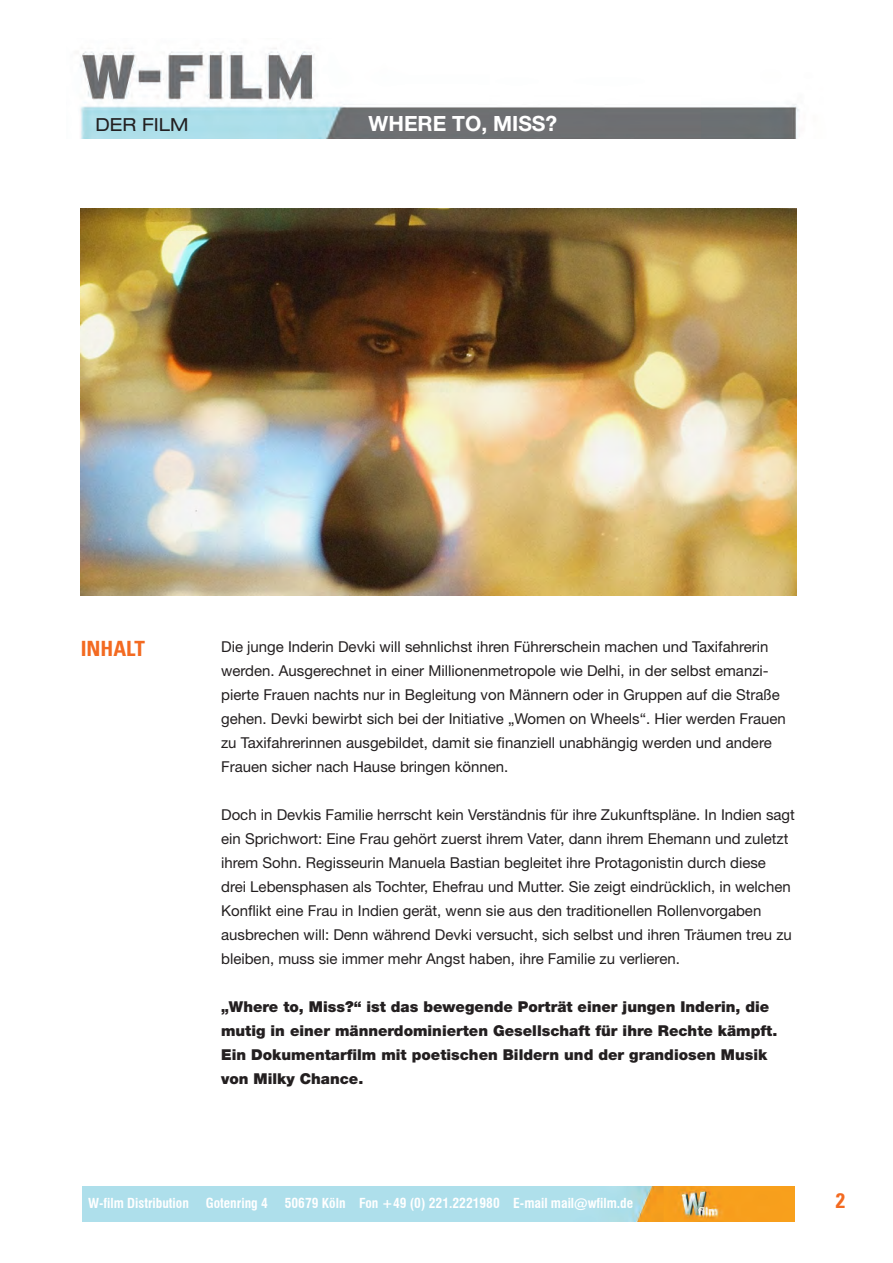
<style>
.page{position:relative;width:893px;height:1263px;background:#fff}
.page>*{position:absolute;margin:0;border:0;box-sizing:border-box;transform-origin:0 0}
.t1{font:700 21px "Helvetica Neue";color:#fff}
.t2{font:700 condensed 21px "Univers LT Std";color:#f36a21}
.t3{font:expanded 18px "Helvetica Neue";color:#231f20}
.t4{font:15px/24px "Helvetica Neue LT Std";color:#231f20}
.t5{font:900 15px/24px "Helvetica Neue";color:#231f20}
.t6{font:700 condensed 13.5px "Swiss 721 BT";color:#fff}
</style>
<div class="page">
<img style="left:80px;top:48px;width:719px;height:91px">
<img style="left:83px;top:1186px;width:712px;height:35px">
<img style="left:81px;top:208px;width:715px;height:388px">
<p class="t3" style="left:95px;top:113px;width:95px">DER FILM</p>
<p class="t1" style="left:369px;top:110px;width:190px">WHERE TO, MISS?</p>
<p class="t2" style="left:81px;top:636px;width:66px">INHALT</p>
<p class="t4" style="left:221px;top:634px;width:566px">Die junge Inderin Devki will sehnlichst ihren Führerschein machen und Taxifahrerin werden. Ausgerechnet in einer Millionenmetropole wie Delhi, in der selbst emanzi&shy;pierte Frauen nachts nur in Begleitung von Männern oder in Gruppen auf die Straße gehen. Devki bewirbt sich bei der Initiative „Women on Wheels“. Hier werden Frauen zu Taxifahrerinnen ausgebildet, damit sie finanziell unabhängig werden und andere Frauen sicher nach Hause bringen können.</p>
<p class="t4" style="left:221px;top:802px;width:575px">Doch in Devkis Familie herrscht kein Verständnis für ihre Zukunftspläne. In Indien sagt ein Sprichwort: Eine Frau gehört zuerst ihrem Vater, dann ihrem Ehemann und zuletzt ihrem Sohn. Regisseurin Manuela Bastian begleitet ihre Protagonistin durch diese<br>drei Lebensphasen als Tochter, Ehefrau und Mutter. Sie zeigt eindrücklich, in welchen Konflikt eine Frau in Indien gerät, wenn sie aus den traditionellen Rollenvorgaben ausbrechen will: Denn während Devki versucht, sich selbst und ihren Träumen treu zu bleiben, muss sie immer mehr Angst haben, ihre Familie zu verlieren.</p>
<p class="t5" style="left:221px;top:994px;width:558px">„Where to, Miss?“ ist das bewegende Porträt einer jungen Inderin, die mutig in einer männerdominierten Gesellschaft für ihre Rechte kämpft.<br>Ein Dokumentarfilm mit poetischen Bildern und der grandiosen Musik von Milky Chance.</p>
<p class="t6" style="left:88px;top:1195px;width:102px">W-film Distribution</p>
<p class="t6" style="left:206px;top:1195px;width:64px">Gotenring 4</p>
<p class="t6" style="left:285px;top:1195px;width:350px">50679 Köln Fon +49 (0) 221.2221980 E-mail mail@wfilm.de</p>
<p class="t2" style="left:836px;top:1188px;width:11px">2</p>
</div>
